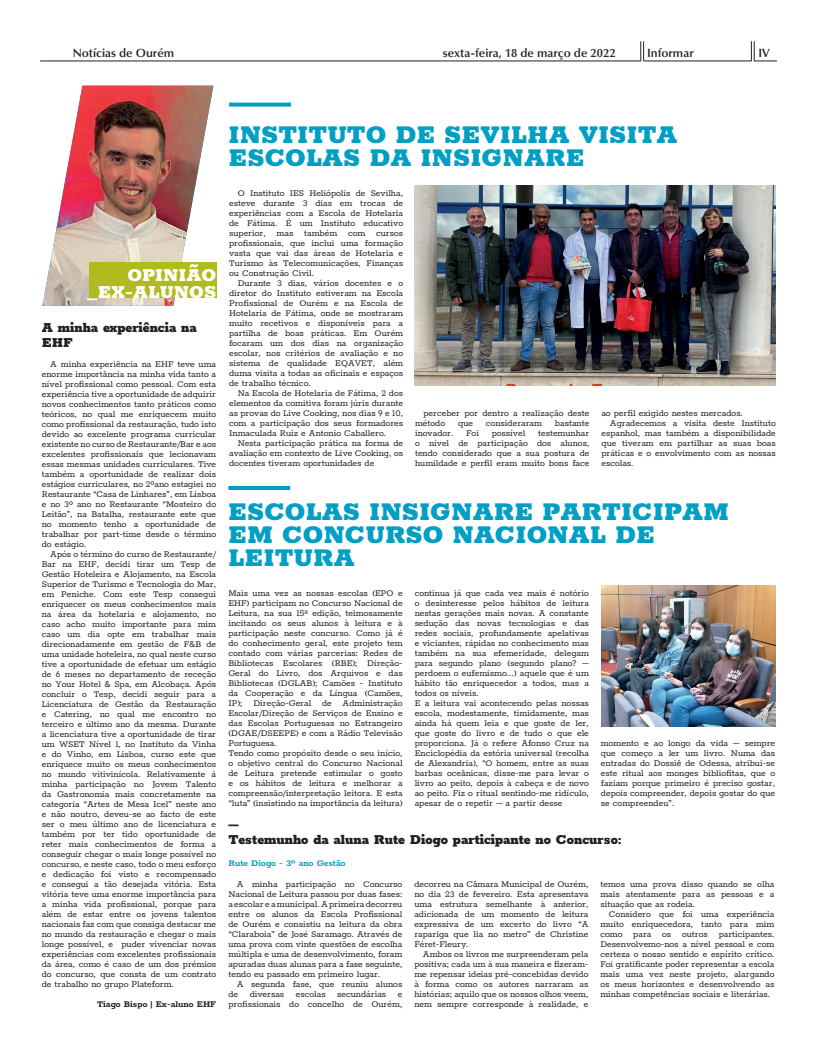
<style>
.page{position:relative;width:817px;height:1049px;background:#fff}
.page>*{position:absolute;margin:0;border:0;box-sizing:border-box;transform-origin:0 0}
.t1{font:900 28px/23px "Rokkitt";color:#009fc3}
.t2{font:900 20px/16.6px "Rokkitt";color:#fff;text-align:right}
.t3{font:900 15px/15px "Rokkitt";color:#231f20}
.t4{font:600 12px "Optima LT Std";color:#231f20}
.t5{font:10px/10px "Rokkitt";color:#231f20;text-align:justify}
.t6{font:700 10px "Rokkitt";color:#231f20}
.t7{font:700 10px "Rokkitt";color:#009fc3}
</style>
<div class="page">
<hr style="left:643px;top:61px;width:108px;height:1px;background:#231f20">
<hr style="left:40px;top:61px;width:600px;height:1px;background:#231f20">
<svg style="left:751px;top:41px;width:25px;height:21px"></svg>
<svg style="left:640px;top:41px;width:4px;height:20px"></svg>
<hr style="left:228px;top:486px;width:62px;height:4px;background:#009fc3">
<img style="left:601px;top:586px;width:174px;height:141px">
<img style="left:42px;top:86px;width:171px;height:220px">
<div style="left:89px;top:262px;width:127px;height:36px;background:#b0bb1d"></div>
<svg style="left:229px;top:103px;width:62px;height:4px"></svg>
<img style="left:414px;top:186px;width:361px;height:200px">
<p class="t4" style="left:73px;top:46px;width:103px">Notícias de Ourém</p>
<p class="t4" style="left:443px;top:46px;width:174px">sexta-feira, 18 de março de 2022</p>
<p class="t4" style="left:647px;top:46px;width:48px">Informar</p>
<p class="t4" style="left:758px;top:46px;width:13px">IV</p>
<h2 class="t2" style="left:87px;top:265px;width:131px">OPINIÃO _EX-ALUNOS</h2>
<h3 class="t3" style="left:42px;top:319px;width:157px">A minha experiência na<br>EHF</h3>
<p class="t5" style="left:42px;top:358px;width:176px;text-indent:8px">A minha experiência na EHF teve uma enorme importância na minha vida tanto a nível profissional como pessoal. Com esta experiência tive a oportunidade de adquirir novos conhecimentos tanto práticos como teóricos, no qual me enriquecem muito como profissional da restauração, tudo isto devido ao excelente programa curricular existente no curso de Restaurante/Bar e aos excelentes profissionais que lecionavam essas mesmas unidades curriculares. Tive também a oportunidade de realizar dois estágios curriculares, no 2ºano estagiei no Restaurante “Casa de Linhares”, em Lisboa e no 3º ano no Restaurante “Mosteiro do Leitão”, na Batalha, restaurante este que no momento tenho a oportunidade de trabalhar por part-time desde o término do estágio.</p>
<p class="t5" style="left:42px;top:548px;width:176px;text-indent:8px">Após o término do curso de Restaurante/ Bar na EHF, decidi tirar um Tesp de Gestão Hoteleira e Alojamento, na Escola Superior de Turismo e Tecnologia do Mar, em Peniche. Com este Tesp consegui enriquecer os meus conhecimentos mais na área da hotelaria e alojamento, no caso acho muito importante para mim caso um dia opte em trabalhar mais direcionadamente em gestão de F&amp;B de uma unidade hoteleira, no qual neste curso tive a oportunidade de efetuar um estágio de 6 meses no departamento de receção no Your Hotel &amp; Spa, em Alcobaça. Após concluir o Tesp, decidi seguir para a Licenciatura de Gestão da Restauração e Catering, no qual me encontro no terceiro e último ano da mesma. Durante a licenciatura tive a oportunidade de tirar um WSET Nível 1, no Instituto da Vinha e do Vinho, em Lisboa, curso este que enriquece muito os meus conhecimentos no mundo vitivinícola. Relativamente á minha participação no Jovem Talento da Gastronomia mais concretamente na categoria “Artes de Mesa Icel” neste ano e não noutro, deveu-se ao facto de este ser o meu último ano de licenciatura e também por ter tido oportunidade de reter mais conhecimentos de forma a conseguir chegar o mais longe possível no concurso, e neste caso, todo o meu esforço e dedicação foi visto e recompensado e consegui a tão desejada vitória. Esta vitória teve uma enorme importância para a minha vida profissional, porque para além de estar entre os jovens talentos nacionais faz com que consiga destacar me no mundo da restauração e chegar o mais longe possível, e puder vivenciar novas experiências com excelentes profissionais da área, como é caso de um dos prémios do concurso, que consta de um contrato de trabalho no grupo Plateform.</p>
<p class="t6" style="left:97px;top:996px;width:120px">Tiago Bispo | Ex-aluno EHF</p>
<h1 class="t1" style="left:228px;top:120px;width:450px">INSTITUTO DE SEVILHA VISITA<br>ESCOLAS DA INSIGNARE</h1>
<p class="t5" style="left:229px;top:187px;width:175px;text-indent:8px">O Instituto IES Heliópolis de Sevilha, esteve durante 3 dias em trocas de experiências com a Escola de Hotelaria de Fátima. É um Instituto educativo superior, mas também com cursos profissionais, que inclui uma formação vasta que vai das áreas de Hotelaria e Turismo às Telecomunicações, Finanças ou Construção Civil.</p>
<p class="t5" style="left:229px;top:277px;width:175px;text-indent:8px">Durante 3 dias, vários docentes e o diretor do Instituto estiveram na Escola Profissional de Ourém e na Escola de Hotelaria de Fátima, onde se mostraram muito recetivos e disponíveis para a partilha de boas práticas. Em Ourém focaram um dos dias na organização escolar, nos critérios de avaliação e no sistema de qualidade EQAVET, além duma visita a todas as oficinais e espaços de trabalho técnico.</p>
<p class="t5" style="left:229px;top:387px;width:175px;text-indent:8px">Na Escola de Hotelaria de Fátima, 2 dos elementos da comitiva foram júris durante as provas do Live Cooking, nos dias 9 e 10, com a participação dos seus formadores Inmaculada Ruiz e Antonio Caballero.</p>
<p class="t5" style="left:229px;top:437px;width:175px;text-indent:8px">Nesta participação prática na forma de avaliação em contexto de Live Cooking, os docentes tiveram oportunidades de</p>
<p class="t5" style="left:415px;top:407px;width:176px;text-indent:8px">perceber por dentro a realização deste método</p>
<p class="t5" style="left:458px;top:417px;width:17px">que</p>
<p class="t5" style="left:486px;top:417px;width:58px">consideraram</p>
<p class="t5" style="left:555px;top:417px;width:36px">bastante</p>
<p class="t5" style="left:415px;top:427px;width:40px">inovador.</p>
<p class="t5" style="left:466px;top:427px;width:14px">Foi</p>
<p class="t5" style="left:491px;top:427px;width:35px">possível</p>
<p class="t5" style="left:415px;top:427px;width:176px;text-indent:123px">testemunhar o nível de participação dos alunos, tendo considerado que a sua postura de humildade e perfil eram muito bons face</p>
<p class="t5" style="left:601px;top:407px;width:143px">ao perfil exigido nestes mercados.</p>
<p class="t5" style="left:609px;top:417px;width:167px">Agradecemos a visita deste Instituto</p>
<p class="t5" style="left:601px;top:427px;width:176px">espanhol, mas também a disponibilidade</p>
<p class="t5" style="left:601px;top:437px;width:176px">que tiveram em partilhar as suas boas</p>
<p class="t5" style="left:601px;top:447px;width:176px">práticas e o envolvimento com as nossas</p>
<p class="t5" style="left:601px;top:457px;width:34px">escolas.</p>
<h1 class="t1" style="left:228px;top:498px;width:502px">ESCOLAS INSIGNARE PARTICIPAM<br>EM CONCURSO NACIONAL DE<br>LEITURA</h1>
<p class="t5" style="left:228px;top:587px;width:176px;text-align:left">Mais uma vez as nossas escolas (EPO e EHF) participam no Concurso Nacional de Leitura, na sua 15ª edição, teimosamente incitando os seus alunos à leitura e à participação neste concurso. Como já é do conhecimento geral, este projeto tem contado com várias parcerias: Redes de Bibliotecas Escolares (RBE); Direção-Geral do Livro, dos Arquivos e das Bibliotecas (DGLAB); Camões - Instituto da Cooperação e da Língua (Camões, IP); Direção-Geral de Administração Escolar/Direção de Serviços de Ensino e das Escolas Portuguesas no Estrangeiro (DGAE/DSEEPE) e com a Rádio Televisão Portuguesa.<br>Tendo como propósito desde o seu início, o objetivo central do Concurso Nacional de Leitura pretende estimular o gosto e os hábitos de leitura e melhorar a compreensão/interpretação leitora. E esta “luta” (insistindo na importância da leitura)</p>
<p class="t5" style="left:414px;top:587px;width:176px;text-align:left">continua já que cada vez mais é notório o desinteresse pelos hábitos de leitura nestas gerações mais novas. A constante sedução das novas tecnologias e das redes sociais, profundamente apelativas e viciantes, rápidas no conhecimento mas também na sua efemeridade, delegam para segundo plano (segundo plano? – perdoem o eufemismo...) aquele que é um hábito tão enriquecedor a todos, mas a todos os níveis.<br>E a leitura vai acontecendo pelas nossas escola, modestamente, timidamente, mas ainda há quem leia e que goste de ler, que goste do livro e de tudo o que ele proporciona. Já o refere Afonso Cruz na Enciclopédia da estória universal (recolha de Alexandria), “O homem, entre as suas barbas oceânicas, disse-me para levar o livro ao peito, depois à cabeça e de novo ao peito. Fiz o ritual sentindo-me ridículo, apesar de o repetir – a partir desse</p>
<p class="t5" style="left:600px;top:737px;width:176px">momento e ao longo da vida – sempre que começo a ler um livro. Numa das entradas do Dossiê de Odessa, atribui-se este ritual aos monges bibliofitas, que o faziam porque primeiro é preciso gostar, depois compreender, depois gostar do que se compreendeu”.</p>
<h3 class="t3" style="left:228px;top:816px;width:395px">–<br>Testemunho da aluna Rute Diogo participante no Concurso:</h3>
<p class="t5" style="left:228px;top:878px;width:175px;text-indent:8px">A minha participação no Concurso Nacional de Leitura passou por duas fases: a escolar e a municipal. A primeira decorreu entre os alunos da Escola Profissional de Ourém e consistiu na leitura da obra “Claraboia” de José Saramago. Através de uma prova com vinte questões de escolha múltipla e uma de desenvolvimento, foram apuradas duas alunas para a fase seguinte, tendo eu passado em primeiro lugar.</p>
<p class="t5" style="left:228px;top:978px;width:175px;text-indent:8px">A segunda fase, que reuniu alunos de diversas escolas secundárias e profissionais do concelho de Ourém,</p>
<p class="t7" style="left:228px;top:855px;width:119px">Rute Diogo - 3º ano Gestão</p>
<p class="t5" style="left:414px;top:878px;width:175px">decorreu na Câmara Municipal de Ourém, no dia 23 de fevereiro. Esta apresentava uma estrutura semelhante à anterior, adicionada de um momento de leitura expressiva de um excerto do livro “A rapariga que lia no metro” de Christine Féret-Fleury.</p>
<p class="t5" style="left:414px;top:948px;width:175px;text-indent:8px">Ambos os livros me surpreenderam pela positiva; cada um à sua maneira e fizeram&shy;me repensar ideias pré-concebidas devido à forma como os autores narraram as histórias; aquilo que os nossos olhos veem, nem sempre corresponde à realidade, e</p>
<p class="t5" style="left:600px;top:878px;width:175px">temos uma prova disso quando se olha mais atentamente para as pessoas e a situação que as rodeia.</p>
<p class="t5" style="left:600px;top:908px;width:175px;text-indent:8px">Considero que foi uma experiência muito enriquecedora, tanto para mim como para os outros participantes.<br>Desenvolvemo-nos a nível pessoal e com certeza o nosso sentido e espírito crítico.<br>Foi gratificante poder representar a escola mais uma vez neste projeto, alargando os meus horizontes e desenvolvendo as minhas competências sociais e literárias.</p>
</div>
